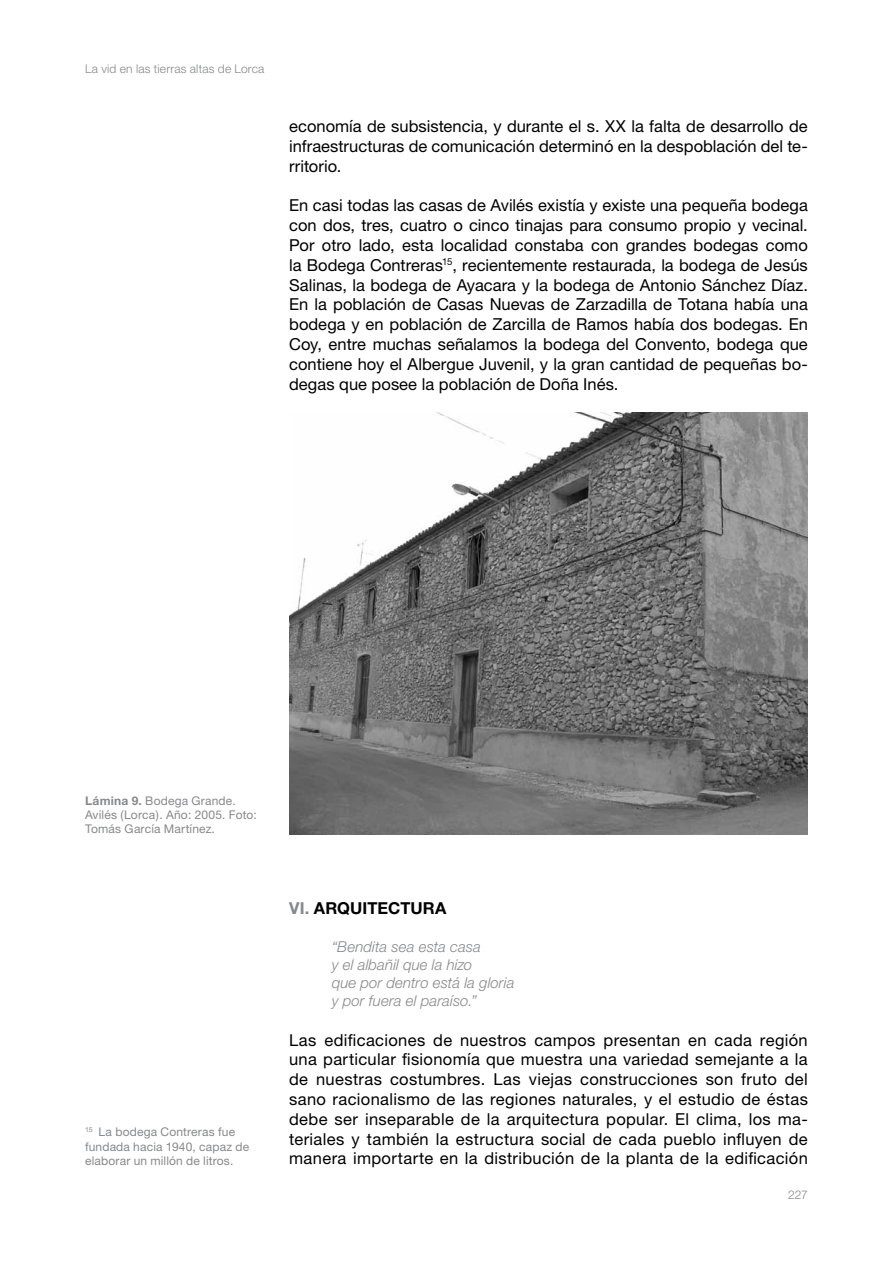
<style>
.page{position:relative;width:893px;height:1263px;background:#fff}
.page>*{position:absolute;margin:0;border:0;box-sizing:border-box;transform-origin:0 0}
.t1{font:16.5px/19.8px "Helvetica Neue";letter-spacing:.005em;color:#000;text-align:justify}
.t2{font:700 16.5px "Helvetica Neue";letter-spacing:.005em;color:#000}
.t3{font:italic 300 15px/18px "Helvetica Neue";letter-spacing:.005em;color:#87888a}
.t4{font:12px/14.4px "Helvetica Neue";letter-spacing:.015em;color:#87888a}
.t5{font:300 12px "Helvetica Neue";letter-spacing:.015em;color:#87888a}
.s1{font-weight:700}
.s2{color:#87888a}
</style>
<div class="page">
<img style="left:289px;top:413px;width:519px;height:422px">
<p class="t5" style="left:85px;top:62px;width:181px">La vid en las tierras altas de Lorca</p>
<p class="t1" style="left:289px;top:116px;width:520px">economía de subsistencia, y durante el s. XX la falta de desarrollo de infraestructuras de comunicación determinó en la despoblación del te&shy;rritorio.</p>
<p class="t1" style="left:289px;top:195px;width:520px">En casi todas las casas de Avilés existía y existe una pequeña bodega con dos, tres, cuatro o cinco tinajas para consumo propio y vecinal.<br>Por otro lado, esta localidad constaba con grandes bodegas como la Bodega Contreras<sup>15</sup>, recientemente restaurada, la bodega de Jesús Salinas, la bodega de Ayacara y la bodega de Antonio Sánchez Díaz.<br>En la población de Casas Nuevas de Zarzadilla de Totana había una bodega y en población de Zarcilla de Ramos había dos bodegas. En Coy, entre muchas señalamos la bodega del Convento, bodega que contiene hoy el Albergue Juvenil, y la gran cantidad de pequeñas bo&shy;degas que posee la población de Doña Inés.</p>
<p class="t4" style="left:85px;top:793px;width:173px"><span class="s1">Lámina 9.</span> Bodega Grande.<br>Avilés (Lorca). Año: 2005. Foto:<br>Tomás García Martínez.</p>
<p class="t4" style="left:85px;top:1125px;width:166px"><sup>15</sup> La bodega Contreras fue fundada hacia 1940, capaz de elaborar un millón de litros.</p>
<p class="t2" style="left:289px;top:898px;width:159px"><span class="s2">VI.</span> ARQUITECTURA</p>
<p class="t3" style="left:332px;top:937px;width:184px">“Bendita sea esta casa<br>y el albañil que la hizo<br>que por dentro está la gloria y por fuera el paraíso.”</p>
<p class="t1" style="left:289px;top:1029px;width:520px">Las edificaciones de nuestros campos presentan en cada región una particular fisionomía que muestra una variedad semejante a la de nuestras costumbres. Las viejas construcciones son fruto del sano racionalismo de las regiones naturales, y el estudio de éstas debe ser inseparable de la arquitectura popular. El clima, los ma&shy;teriales y también la estructura social de cada pueblo influyen de manera importarte en la distribución de la planta de la edificación</p>
<p class="t5" style="left:788px;top:1187px;width:21px">227</p>
</div>
